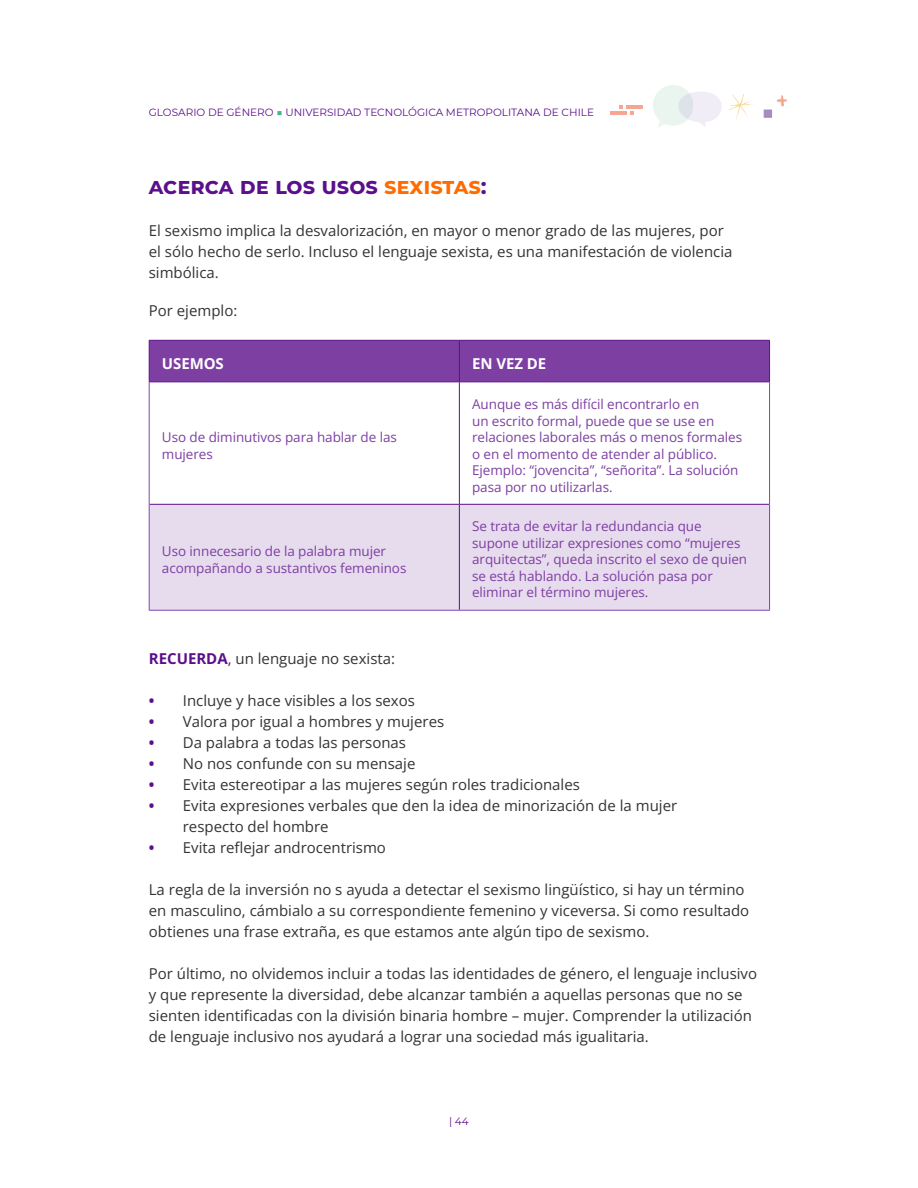
<style>
.page{position:relative;width:918px;height:1188px;background:#fff}
.page>*{position:absolute;margin:0;border:0;box-sizing:border-box;transform-origin:0 0}
.t1{font:700 22.5px "Montserrat";color:#5c0f8b}
.t2{font:15px/21px "Open Sans";color:#333}
.t3{font:700 15px "Open Sans";letter-spacing:-.005em;color:#fff}
.t4{font:13.5px/16.5px "Open Sans";letter-spacing:-.005em;color:#7d3fa2}
.t5{font:10.5px "Montserrat";color:#5c0f8b}
.s1{color:#47b590}
.s2{color:#ff6b00}
.s3{font-weight:700;color:#5c0f8b}
.s4{color:#5c0f8b}
</style>
<div class="page">
<svg style="left:653px;top:85px;width:69px;height:43px"></svg>
<hr style="left:626px;top:105px;width:16px;height:4px;background:#f5a793">
<svg style="left:619px;top:105px;width:4px;height:4px"></svg>
<hr style="left:610px;top:112px;width:16px;height:3px;background:#f5a793">
<svg style="left:630px;top:112px;width:4px;height:3px"></svg>
<svg style="left:732px;top:95px;width:11px;height:9px"></svg>
<div style="left:150px;top:341px;width:619px;height:40px;background:#7d3fa2"></div>
<div style="left:150px;top:505px;width:619px;height:105px;background:#e7dbee"></div>
<hr style="left:149px;top:340px;width:310px;height:1px;background:#5c0f8b">
<hr style="left:149px;top:341px;width:1px;height:40px;background:#5c0f8b">
<hr style="left:459px;top:340px;width:311px;height:1px;background:#5c0f8b">
<hr style="left:459px;top:341px;width:1px;height:40px;background:#5c0f8b">
<hr style="left:769px;top:341px;width:1px;height:40px;background:#5c0f8b">
<hr style="left:149px;top:381px;width:310px;height:1px;background:#5c0f8b">
<hr style="left:459px;top:381px;width:311px;height:1px;background:#5c0f8b">
<hr style="left:459px;top:382px;width:1px;height:122px;background:#5c0f8b">
<hr style="left:150px;top:504px;width:309px;height:1px;background:#5c0f8b">
<hr style="left:459px;top:504px;width:310px;height:1px;background:#5c0f8b">
<hr style="left:459px;top:505px;width:1px;height:105px;background:#5c0f8b">
<hr style="left:149px;top:382px;width:1px;height:122px;background:#8347ad">
<hr style="left:769px;top:382px;width:1px;height:122px;background:#8347ad">
<hr style="left:149px;top:504px;width:1px;height:106px;background:#8347ad">
<hr style="left:769px;top:504px;width:1px;height:106px;background:#8347ad">
<hr style="left:149px;top:610px;width:310px;height:1px;background:#8347ad">
<hr style="left:459px;top:610px;width:311px;height:1px;background:#8347ad">
<p class="t5" style="left:149px;top:106px;width:447px">GLOSARIO DE GÉNERO <span class="s1">■</span> UNIVERSIDAD TECNOLÓGICA METROPOLITANA DE CHILE</p>
<h1 class="t1" style="left:149px;top:170px;width:339px">ACERCA DE LOS USOS <span class="s2">SEXISTAS</span>:</h1>
<p class="t2" style="left:149px;top:220px;width:585px">El sexismo implica la desvalorización, en mayor o menor grado de las mujeres, por el sólo hecho de serlo. Incluso el lenguaje sexista, es una manifestación de violencia simbólica.</p>
<p class="t2" style="left:149px;top:300px;width:90px">Por ejemplo:</p>
<p class="t3" style="left:162px;top:353px;width:63px">USEMOS</p>
<p class="t3" style="left:472px;top:353px;width:76px">EN VEZ DE</p>
<p class="t4" style="left:162px;top:429px;width:236px">Uso de diminutivos para hablar de las mujeres</p>
<p class="t4" style="left:162px;top:543px;width:246px">Uso innecesario de la palabra mujer acompañando a sustantivos femeninos</p>
<p class="t4" style="left:472px;top:396px;width:272px">Aunque es más difícil encontrarlo en<br>un escrito formal, puede que se use en relaciones laborales más o menos formales o en el momento de atender al público.<br>Ejemplo: “jovencita”, “señorita”. La solución pasa por no utilizarlas.</p>
<p class="t4" style="left:472px;top:518px;width:277px">Se trata de evitar la redundancia que supone utilizar expresiones como “mujeres arquitectas”, queda inscrito el sexo de quien se está hablando. La solución pasa por eliminar el término mujeres.</p>
<p class="t2" style="left:149px;top:647px;width:248px"><span class="s3">RECUERDA</span><span class="s4">,</span> un lenguaje no sexista:</p>
<p class="t2" style="left:149px;top:689px;width:268px"><span class="s3">•</span> Incluye y hace visibles a los sexos</p>
<p class="t2" style="left:149px;top:710px;width:297px"><span class="s3">•</span> Valora por igual a hombres y mujeres</p>
<p class="t2" style="left:149px;top:731px;width:259px"><span class="s3">•</span> Da palabra a todas las personas</p>
<p class="t2" style="left:149px;top:752px;width:268px"><span class="s3">•</span> No nos confunde con su mensaje</p>
<p class="t2" style="left:149px;top:773px;width:433px"><span class="s3">•</span> Evita estereotipar a las mujeres según roles tradicionales</p>
<p class="t2" style="left:183px;top:794px;width:496px;text-indent:-34px"><span class="s3">•</span> Evita expresiones verbales que den la idea de minorización de la mujer respecto del hombre</p>
<p class="t2" style="left:149px;top:836px;width:239px"><span class="s3">•</span> Evita reflejar androcentrismo</p>
<p class="t2" style="left:149px;top:878px;width:602px">La regla de la inversión no s ayuda a detectar el sexismo lingüístico, si hay un término en masculino, cámbialo a su correspondiente femenino y viceversa. Si como resultado obtienes una frase extraña, es que estamos ante algún tipo de sexismo.</p>
<p class="t2" style="left:149px;top:962px;width:610px">Por último, no olvidemos incluir a todas las identidades de género, el lenguaje inclusivo y que represente la diversidad, debe alcanzar también a aquellas personas que no se sienten identificadas con la división binaria hombre – mujer. Comprender la utilización de lenguaje inclusivo nos ayudará a lograr una sociedad más igualitaria.</p>
<p class="t5" style="left:449px;top:1114px;width:21px">| 44</p>
</div>
